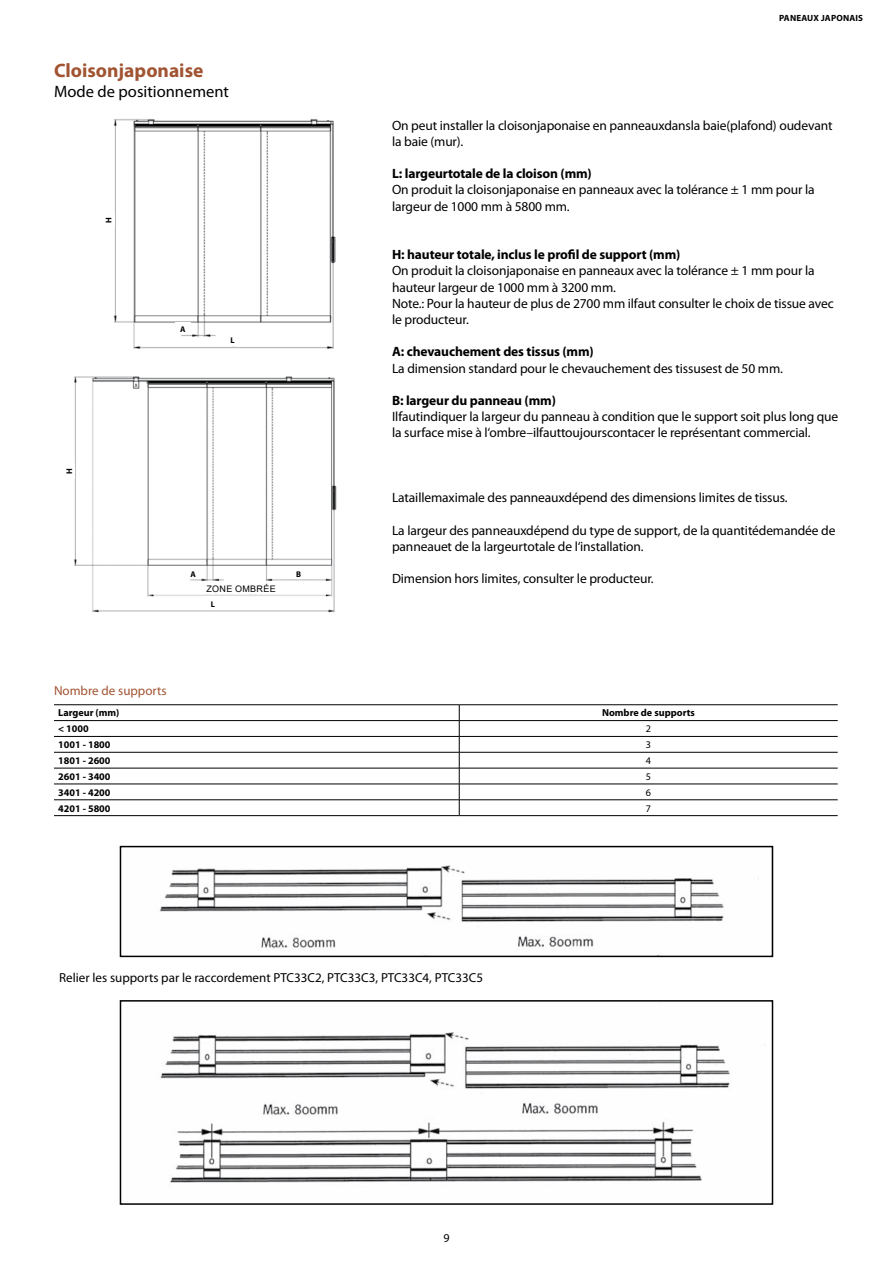
<style>
.page{position:relative;width:893px;height:1263px;background:#fff}
.page>*{position:absolute;margin:0;border:0;box-sizing:border-box;transform-origin:0 0}
.t1{font:700 19.5px "Myriad Pro";color:#a15332}
.t2{font:16.5px "Myriad Pro";color:#000}
.t3{font:13.5px/16.2px "Myriad Pro";letter-spacing:-.01em;color:#000}
.t4{font:700 13.5px "Myriad Pro";letter-spacing:-.01em;color:#000}
.t5{font:13.05px "Myriad Pro";color:#000}
.t6{font:13.05px "Myriad Pro";color:#a15332}
.t7{font:12px "Myriad Pro";color:#000}
.t8{font:700 10.2px "Myriad Pro";color:#000}
.t9{font:10.2px "Myriad Pro";color:#000}
.t10{font:700 9px "Myriad Pro";letter-spacing:.02em;color:#000}
.t11{font:9px "Arial";letter-spacing:.035em;color:#000}
.t12{font:700 8.25px "Myriad Pro";color:#000}
</style>
<div class="page">
<img style="left:113px;top:119px;width:223px;height:230px">
<div style="left:90px;top:213px;width:24px;height:15px;background:#fff"></div>
<div style="left:225px;top:333px;width:15px;height:13px;background:#fff"></div>
<div style="left:175px;top:322px;width:15px;height:11px;background:#fff"></div>
<img style="left:159px;top:865px;width:600px;height:83px">
<div style="left:120px;top:846px;width:653px;height:111px;border:2px solid #000"></div>
<img style="left:160px;top:1032px;width:605px;height:151px">
<div style="left:120px;top:1000px;width:653px;height:205px;border:2px solid #000"></div>
<hr style="left:54px;top:704px;width:405px;height:1px;background:#000">
<hr style="left:54px;top:720px;width:405px;height:1px;background:#000">
<hr style="left:54px;top:736px;width:405px;height:1px;background:#000">
<hr style="left:54px;top:752px;width:405px;height:1px;background:#000">
<hr style="left:54px;top:768px;width:405px;height:1px;background:#000">
<hr style="left:54px;top:784px;width:405px;height:1px;background:#000">
<hr style="left:54px;top:799px;width:405px;height:1px;background:#000">
<hr style="left:54px;top:815px;width:405px;height:1px;background:#000">
<hr style="left:459px;top:704px;width:379px;height:1px;background:#000">
<hr style="left:459px;top:720px;width:379px;height:1px;background:#000">
<hr style="left:459px;top:736px;width:379px;height:1px;background:#000">
<hr style="left:459px;top:752px;width:379px;height:1px;background:#000">
<hr style="left:459px;top:768px;width:379px;height:1px;background:#000">
<hr style="left:459px;top:784px;width:379px;height:1px;background:#000">
<hr style="left:459px;top:799px;width:379px;height:1px;background:#000">
<svg style="left:459px;top:705px;width:1px;height:110px"></svg>
<hr style="left:459px;top:815px;width:379px;height:1px;background:#000">
<img style="left:74px;top:376px;width:263px;height:237px">
<div style="left:51px;top:463px;width:24px;height:16px;background:#fff"></div>
<div style="left:185px;top:568px;width:16px;height:11px;background:#fff"></div>
<div style="left:291px;top:568px;width:15px;height:11px;background:#fff"></div>
<div style="left:205px;top:597px;width:16px;height:13px;background:#fff"></div>
<div style="left:203px;top:585px;width:76px;height:9px;background:#fff"></div>
<h1 class="t1" style="left:54px;top:58px;width:151px">Cloisonjaponaise</h1>
<p class="t2" style="left:54px;top:81px;width:176px">Mode de positionnement</p>
<p class="t12" style="left:103px;top:223px;width:7px;rotate:-90deg">H</p>
<p class="t12" style="left:64px;top:474px;width:7px;rotate:-90deg">H</p>
<p class="t12" style="left:180px;top:324px;width:7px">A</p>
<p class="t12" style="left:230px;top:335px;width:6px">L</p>
<p class="t12" style="left:190px;top:569px;width:7px">A</p>
<p class="t12" style="left:296px;top:569px;width:6px">B</p>
<p class="t12" style="left:211px;top:599px;width:6px">L</p>
<p class="t11" style="left:206px;top:582px;width:70px">ZONE OMBRÉE</p>
<p class="t10" style="left:779px;top:12px;width:86px">Paneaux japonais</p>
<p class="t3" style="left:392px;top:117px;width:442px">On peut installer la cloisonjaponaise en panneauxdansla baie(plafond) oudevant la baie (mur).</p>
<p class="t4" style="left:392px;top:165px;width:201px">L: largeurtotale de la cloison (mm)</p>
<p class="t3" style="left:392px;top:182px;width:424px">On produit la cloisonjaponaise en panneaux avec la tolérance ± 1 mm pour la largeur de 1000 mm à 5800 mm.</p>
<p class="t4" style="left:392px;top:246px;width:290px">H: hauteur totale, inclus le profil de support (mm)</p>
<p class="t3" style="left:392px;top:263px;width:443px">On produit la cloisonjaponaise en panneaux avec la tolérance ± 1 mm pour la hauteur largeur de 1000 mm à 3200 mm.<br>Note.: Pour la hauteur de plus de 2700 mm ilfaut consulter le choix de tissue avec le producteur.</p>
<p class="t4" style="left:392px;top:343px;width:203px">A: chevauchement des tissus (mm)</p>
<p class="t3" style="left:392px;top:360px;width:392px">La dimension standard pour le chevauchement des tissusest de 50 mm.</p>
<p class="t4" style="left:392px;top:392px;width:165px">B: largeur du panneau (mm)</p>
<p class="t3" style="left:392px;top:408px;width:448px">Ilfautindiquer la largeur du panneau à condition que le support soit plus long que la surface mise à l‘ombre–ilfauttoujourscontacer le représentant commercial.</p>
<p class="t3" style="left:392px;top:489px;width:397px">Lataillemaximale des panneauxdépend des dimensions limites de tissus.</p>
<p class="t3" style="left:392px;top:522px;width:445px">La largeur des panneauxdépend du type de support, de la quantitédemandée de panneauet de la largeurtotale de l‘installation.</p>
<p class="t3" style="left:392px;top:570px;width:263px">Dimension hors limites, consulter le producteur.</p>
<p class="t6" style="left:54px;top:682px;width:114px">Nombre de supports</p>
<p class="t8" style="left:58px;top:706px;width:63px">Largeur (mm)</p>
<p class="t8" style="left:602px;top:706px;width:94px">Nombre de supports</p>
<p class="t8" style="left:58px;top:722px;width:32px">&lt; 1000</p>
<p class="t9" style="left:646px;top:723px;width:7px">2</p>
<p class="t8" style="left:58px;top:738px;width:54px">1001 - 1800</p>
<p class="t9" style="left:646px;top:738px;width:7px">3</p>
<p class="t8" style="left:58px;top:754px;width:54px">1801 - 2600</p>
<p class="t9" style="left:646px;top:754px;width:7px">4</p>
<p class="t8" style="left:58px;top:770px;width:54px">2601 - 3400</p>
<p class="t9" style="left:646px;top:770px;width:7px">5</p>
<p class="t8" style="left:58px;top:785px;width:54px">3401 - 4200</p>
<p class="t9" style="left:646px;top:786px;width:7px">6</p>
<p class="t8" style="left:58px;top:801px;width:54px">4201 - 5800</p>
<p class="t9" style="left:646px;top:802px;width:7px">7</p>
<p class="t5" style="left:59px;top:970px;width:425px">Relier les supports par le raccordement PTC33C2, PTC33C3, PTC33C4, PTC33C5</p>
<p class="t7" style="left:444px;top:1231px;width:8px">9</p>
</div>
